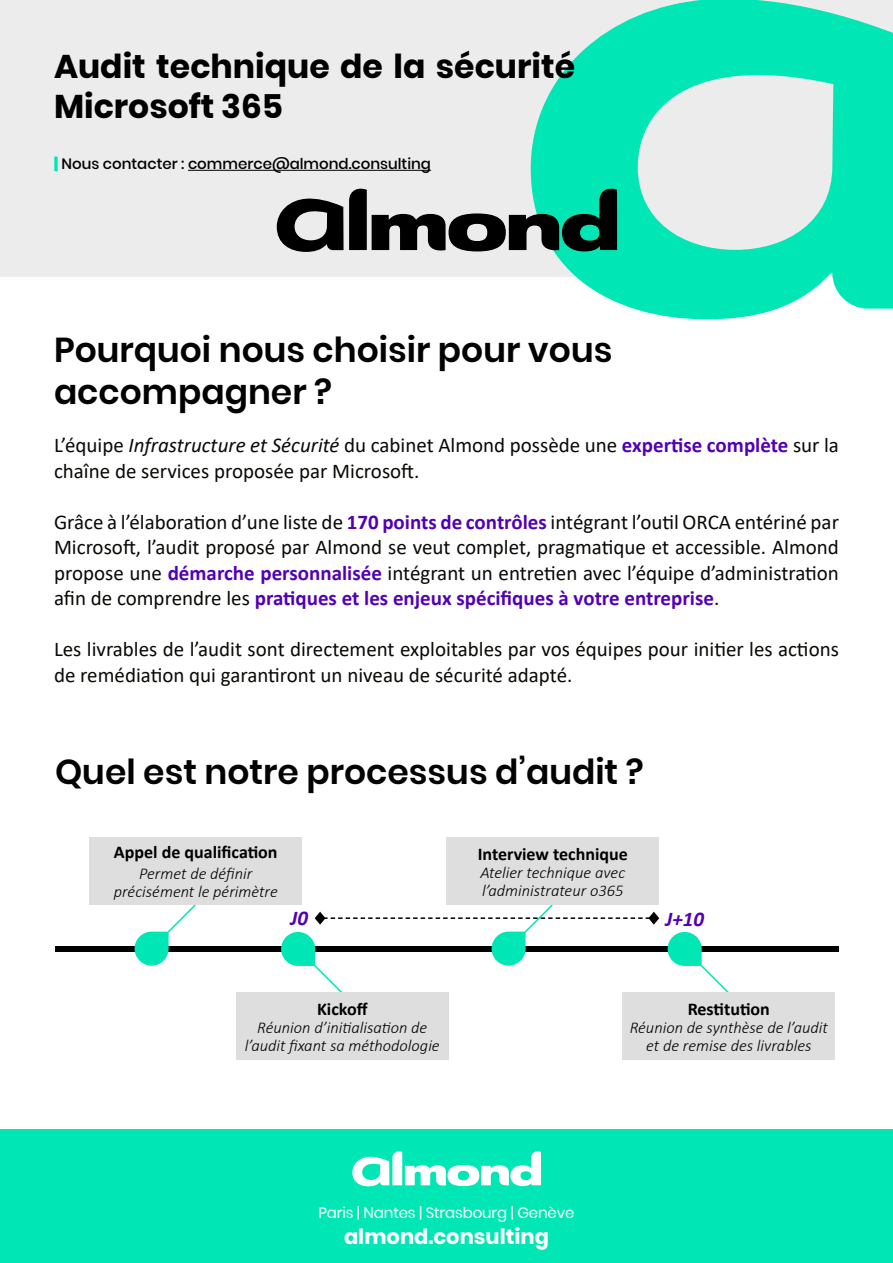
<style>
.page{position:relative;width:893px;height:1263px;background:#fff}
.page>*{position:absolute;margin:0;border:0;box-sizing:border-box;transform-origin:0 0}
.t1{font:600 34.5px/42px "Poppins";color:#020203}
.t2{font:700 33px/40.5px "Poppins";color:#000}
.t3{font:21px/25.5px "Calibri";color:#0a0906}
.t4{font:700 21px "Poppins";color:#fff}
.t5{font:italic 700 21px "Calibri";color:#5300b5}
.t6{font:700 18px "Calibri";color:#000}
.t7{font:italic 300 16.5px/18px "Calibri";color:#000;text-align:center}
.t8{font:500 15px "Poppins";color:#000}
.t9{font:15px "Poppins";letter-spacing:-.01em;color:#fff}
.s1{font-weight:900;color:#00e7b5}
.s2{font-style:italic}
.s3{font-weight:700;color:#5300b5}
</style>
<div class="page">
<div style="left:0;top:1129px;width:893px;height:134px;background:#00e7b5"></div>
<svg style="left:352px;top:1151px;width:189px;height:36px"></svg>
<div style="left:0;top:0;width:893px;height:277px;background:#ececec"></div>
<svg style="left:531px;top:0;width:362px;height:319px;fill:#00e7b5"></svg>
<svg style="left:277px;top:187px;width:340px;height:67px"></svg>
<hr style="left:188px;top:170px;width:243px;height:1px;background:#000">
<div style="left:55px;top:946px;width:784px;height:5px;background:#000"></div>
<div style="left:135px;top:932px;width:34px;height:34px;background:#00e7b5;border-radius:17px"></div>
<svg style="left:166px;top:904px;width:31px;height:30px"></svg>
<div style="left:89px;top:837px;width:213px;height:67px;background:#dedede"></div>
<div style="left:281px;top:932px;width:34px;height:34px;background:#00e7b5;border-radius:17px"></div>
<svg style="left:312px;top:963px;width:32px;height:30px"></svg>
<div style="left:492px;top:932px;width:34px;height:34px;background:#00e7b5;border-radius:17px"></div>
<div style="left:668px;top:932px;width:34px;height:34px;background:#00e7b5;border-radius:17px"></div>
<svg style="left:699px;top:963px;width:31px;height:30px"></svg>
<div style="left:236px;top:993px;width:213px;height:67px;background:#dedede"></div>
<div style="left:446px;top:837px;width:213px;height:67px;background:#dedede"></div>
<div style="left:622px;top:993px;width:213px;height:67px;background:#dedede"></div>
<svg style="left:315px;top:904px;width:344px;height:30px"></svg>
<h2 class="t2" style="left:54px;top:45px;width:118px">FinOps</h2>
<h2 class="t2" style="left:54px;top:46px;width:523px">Audit technique de la sécurité<br>Microsoft 365</h2>
<p class="t8" style="left:54px;top:155px;width:379px"><span class="s1">|</span> Nous contacter : commerce@almond.consulting</p>
<h1 class="t1" style="left:54px;top:329px;width:560px">Pourquoi nous choisir pour vous accompagner ?</h1>
<p class="t3" style="left:54px;top:432px;width:786px">L’équipe <span class="s2">Infrastructure et Sécurité</span> du cabinet Almond possède une <span class="s3">expertise complète</span> sur la chaîne de services proposée par Microsoft.</p>
<p class="t3" style="left:54px;top:509px;width:786px;text-align:justify">Grâce à l’élaboration d’une liste de <span class="s3">170 points de contrôles</span> intégrant l’outil ORCA entériné par Microsoft, l’audit proposé par Almond se veut complet, pragmatique et accessible. Almond propose une <span class="s3">démarche personnalisée</span> intégrant un entretien avec l’équipe d’administration afin de comprendre les <span class="s3">pratiques et les enjeux spécifiques à votre entreprise</span>.</p>
<p class="t3" style="left:54px;top:636px;width:786px">Les livrables de l’audit sont directement exploitables par vos équipes pour initier les actions de remédiation qui garantiront un niveau de sécurité adapté.</p>
<h1 class="t1" style="left:55px;top:751px;width:590px">Quel est notre processus d’audit ?</h1>
<p class="t6" style="left:114px;top:839px;width:165px">Appel de qualification</p>
<p class="t7" style="left:114px;top:864px;width:166px">Permet de définir précisément le périmètre</p>
<p class="t6" style="left:478px;top:841px;width:152px">Interview technique</p>
<p class="t7" style="left:480px;top:863px;width:146px;text-align:left">Atelier technique avec l’administrateur o365</p>
<p class="t5" style="left:291px;top:903px;width:19px">J0</p>
<p class="t5" style="left:666px;top:904px;width:40px">J+10</p>
<p class="t6" style="left:317px;top:996px;width:52px">Kickoff</p>
<p class="t7" style="left:245px;top:1018px;width:196px">Réunion d’initialisation de l’audit fixant sa méthodologie</p>
<p class="t6" style="left:688px;top:996px;width:84px">Restitution</p>
<p class="t7" style="left:630px;top:1018px;width:200px">Réunion de synthèse de l’audit et de remise des livrables</p>
<p class="t9" style="left:318px;top:1203px;width:258px">Paris | Nantes | Strasbourg | Genève</p>
<p class="t4" style="left:344px;top:1224px;width:206px">almond.consulting</p>
</div>
